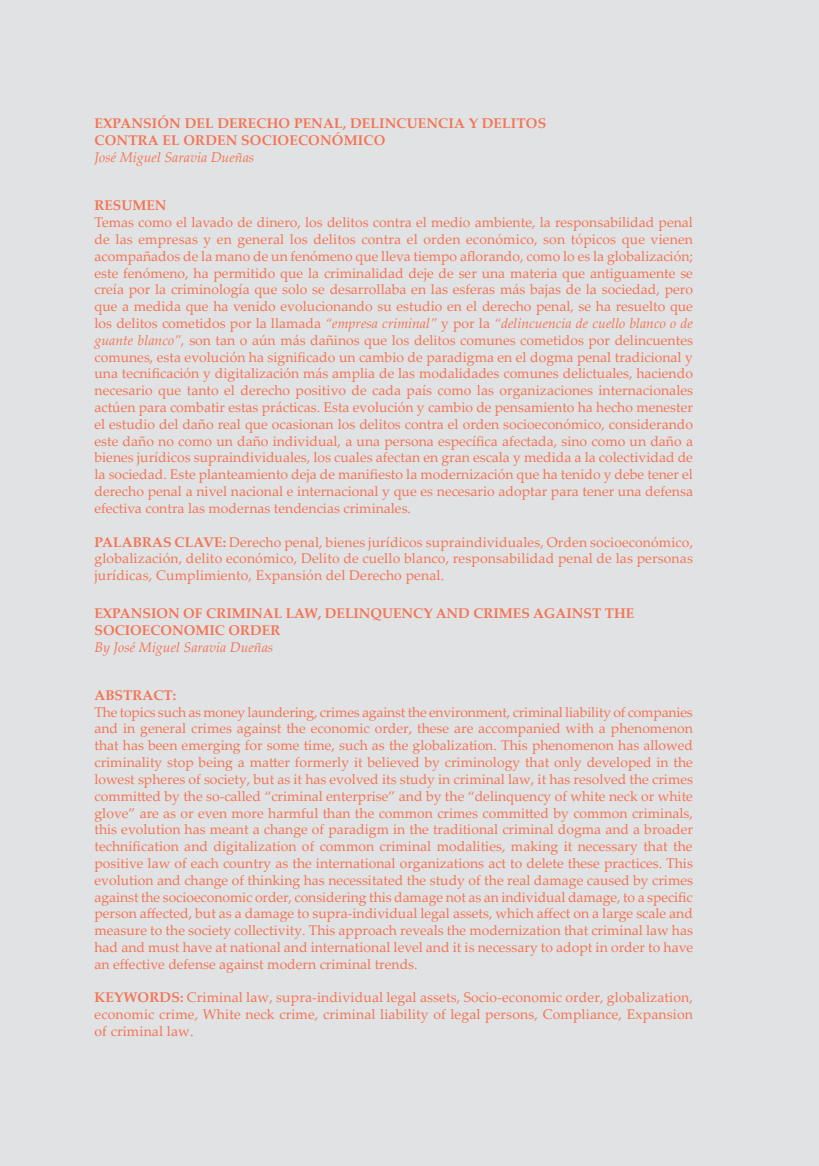
<style>
.page{position:relative;width:819px;height:1166px;background:#e1e2e4}
.page>*{position:absolute;margin:0;border:0;box-sizing:border-box;transform-origin:0 0}
.t1{font:14px/16.8px "Palatino Linotype";letter-spacing:.005em;color:#f37555;text-align:justify}
.t2{font:700 14px/16.8px "Palatino Linotype";color:#f37555}
.t3{font:italic 14px "Palatino Linotype";color:#f37555}
.s1{font-style:italic}
.s2{font-weight:700}
</style>
<div class="page">
<p class="t2" style="left:94px;top:115px;width:453px">EXPANSIÓN DEL DERECHO PENAL, DELINCUENCIA Y DELITOS<br>CONTRA EL ORDEN SOCIOECONÓMICO</p>
<p class="t3" style="left:94px;top:147px;width:161px">José Miguel Saravia Dueñas</p>
<p class="t2" style="left:94px;top:197px;width:74px">RESUMEN</p>
<p class="t1" style="left:94px;top:213px;width:600px">Temas como el lavado de dinero, los delitos contra el medio ambiente, la responsabilidad penal de las empresas y en general los delitos contra el orden económico, son tópicos que vienen acompañados de la mano de un fenómeno que lleva tiempo aflorando, como lo es la globalización; este fenómeno, ha permitido que la criminalidad deje de ser una materia que antiguamente se creía por la criminología que solo se desarrollaba en las esferas más bajas de la sociedad, pero que a medida que ha venido evolucionando su estudio en el derecho penal, se ha resuelto que los delitos cometidos por la llamada <span class="s1">“empresa criminal”</span> y por la <span class="s1">“delincuencia de cuello blanco o de guante blanco”,</span> son tan o aún más dañinos que los delitos comunes cometidos por delincuentes comunes, esta evolución ha significado un cambio de paradigma en el dogma penal tradicional y una tecnificación y digitalización más amplia de las modalidades comunes delictuales, haciendo necesario que tanto el derecho positivo de cada país como las organizaciones internacionales actúen para combatir estas prácticas. Esta evolución y cambio de pensamiento ha hecho menester el estudio del daño real que ocasionan los delitos contra el orden socioeconómico, considerando este daño no como un daño individual, a una persona específica afectada, sino como un daño a bienes jurídicos supraindividuales, los cuales afectan en gran escala y medida a la colectividad de la sociedad. Este planteamiento deja de manifiesto la modernización que ha tenido y debe tener el derecho penal a nivel nacional e internacional y que es necesario adoptar para tener una defensa efectiva contra las modernas tendencias criminales.</p>
<p class="t1" style="left:94px;top:533px;width:600px"><span class="s2">PALABRAS CLAVE:</span> Derecho penal, bienes jurídicos supraindividuales, Orden socioeconómico, globalización, delito económico, Delito de cuello blanco, responsabilidad penal de las personas jurídicas, Cumplimiento, Expansión del Derecho penal.</p>
<p class="t2" style="left:94px;top:604px;width:541px">EXPANSION OF CRIMINAL LAW, DELINQUENCY AND CRIMES AGAINST THE<br>SOCIOECONOMIC ORDER</p>
<p class="t3" style="left:94px;top:637px;width:180px">By José Miguel Saravia Dueñas</p>
<p class="t2" style="left:94px;top:686px;width:83px">ABSTRACT:</p>
<p class="t1" style="left:94px;top:703px;width:600px">The topics such as money laundering, crimes against the environment, criminal liability of companies and in general crimes against the economic order, these are accompanied with a phenomenon that has been emerging for some time, such as the globalization. This phenomenon has allowed criminality stop being a matter formerly it believed by criminology that only developed in the lowest spheres of society, but as it has evolved its study in criminal law, it has resolved the crimes committed by the so-called “criminal enterprise” and by the “delinquency of white neck or white glove” are as or even more harmful than the common crimes committed by common criminals, this evolution has meant a change of paradigm in the traditional criminal dogma and a broader technification and digitalization of common criminal modalities, making it necessary that the positive law of each country as the international organizations act to delete these practices. This evolution and change of thinking has necessitated the study of the real damage caused by crimes against the socioeconomic order, considering this damage not as an individual damage, to a specific person affected, but as a damage to supra-individual legal assets, which affect on a large scale and measure to the society collectivity. This approach reveals the modernization that criminal law has had and must have at national and international level and it is necessary to adopt in order to have an effective defense against modern criminal trends.</p>
<p class="t1" style="left:94px;top:988px;width:600px"><span class="s2">KEYWORDS:</span> Criminal law, supra-individual legal assets, Socio-economic order, globalization, economic crime, White neck crime, criminal liability of legal persons, Compliance, Expansion of criminal law.</p>
</div>
